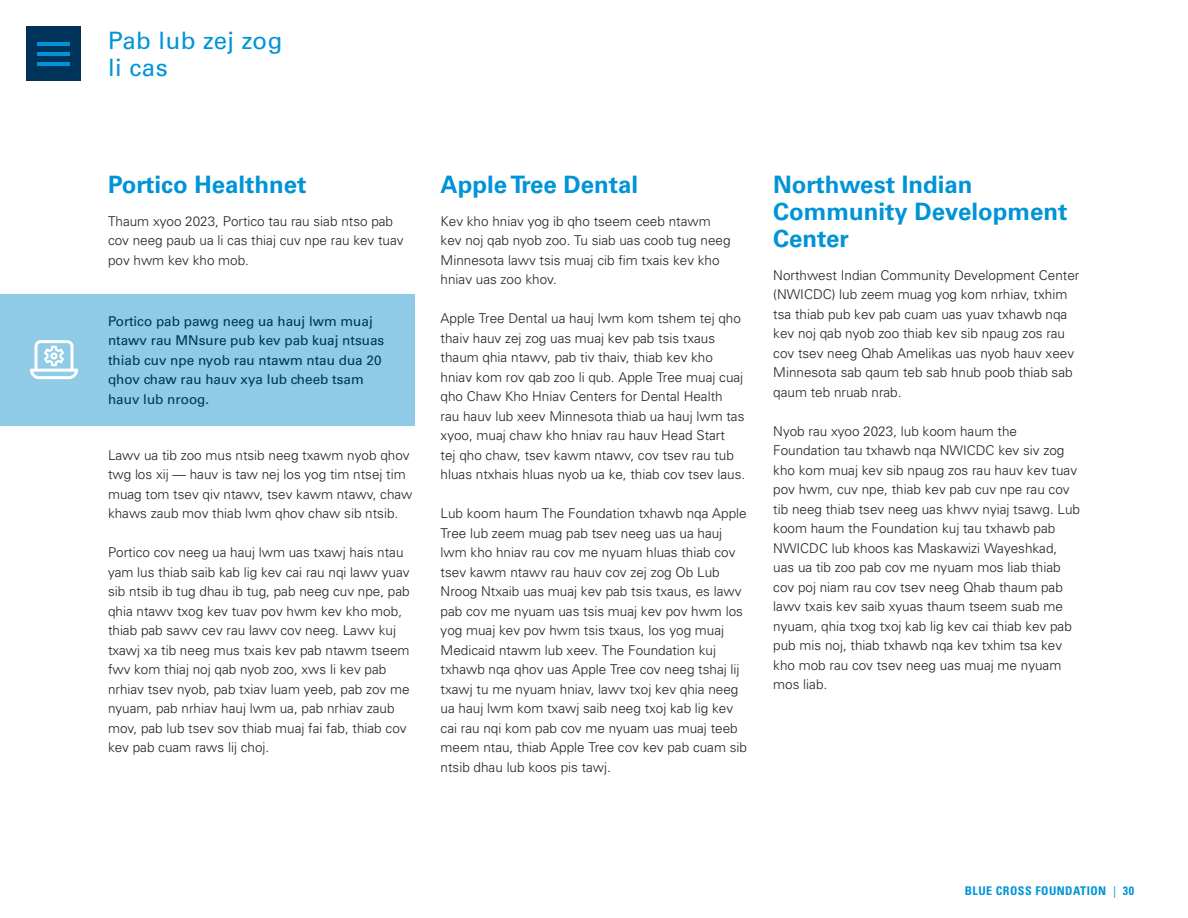
<style>
.page{position:relative;width:1188px;height:918px;background:#fff}
.page>*{position:absolute;margin:0;border:0;box-sizing:border-box;transform-origin:0 0}
.H3-BlueSentenceCase{font:700 24px/27px "Univers LT Std";color:#0094d7}
.TOC-Title{font:24px/27px "Univers LT Std";letter-spacing:.02em;color:#0094d7}
.Body-left_justified{font:300 13.5px/19.5px "Univers";color:#231f20}
.Callout-YellowBox{font:13.5px/19.5px "Univers LT Std";color:#003359}
.t1{font:700 condensed 12px "Univers";letter-spacing:.04em;color:#0094d7}
.s1{font-weight:400}
</style>
<div class="page">
<div style="left:0;top:294px;width:415px;height:131px;background:#8fcae7"></div>
<svg style="left:30px;top:340px;width:48px;height:39px"></svg>
<div style="left:27px;top:27px;width:54px;height:54px;background:#003359"></div>
<hr style="left:38px;top:42px;width:32px;height:4px;background:#0094d7">
<hr style="left:38px;top:52px;width:32px;height:4px;background:#0094d7">
<hr style="left:38px;top:62px;width:32px;height:4px;background:#0094d7">
<p class="TOC-Title" style="left:108px;top:27px;width:176px">Pab lub zej zog li cas</p>
<p class="H3-BlueSentenceCase" style="left:108px;top:171px;width:200px">Portico Healthnet</p>
<p class="Body-left_justified" style="left:108px;top:211px;width:297px">Thaum xyoo 2023, Portico tau rau siab ntso pab cov neeg paub ua li cas thiaj cuv npe rau kev tuav pov hwm kev kho mob.</p>
<p class="Callout-YellowBox" style="left:108px;top:311px;width:278px">Portico pab pawg neeg ua hauj lwm muaj ntawv rau MNsure pub kev pab kuaj ntsuas thiab cuv npe nyob rau ntawm ntau dua 20 qhov chaw rau hauv xya lub cheeb tsam hauv lub nroog.</p>
<p class="Body-left_justified" style="left:108px;top:445px;width:306px">Lawv ua tib zoo mus ntsib neeg txawm nyob qhov twg los xij — hauv is taw nej los yog tim ntsej tim muag tom tsev qiv ntawv, tsev kawm ntawv, chaw khaws zaub mov thiab lwm qhov chaw sib ntsib.</p>
<p class="Body-left_justified" style="left:108px;top:543px;width:303px">Portico cov neeg ua hauj lwm uas txawj hais ntau yam lus thiab saib kab lig kev cai rau nqi lawv yuav sib ntsib ib tug dhau ib tug, pab neeg cuv npe, pab qhia ntawv txog kev tuav pov hwm kev kho mob, thiab pab sawv cev rau lawv cov neeg. Lawv kuj txawj xa tib neeg mus txais kev pab ntawm tseem fwv kom thiaj noj qab nyob zoo, xws li kev pab nrhiav tsev nyob, pab txiav luam yeeb, pab zov me nyuam, pab nrhiav hauj lwm ua, pab nrhiav zaub mov, pab lub tsev sov thiab muaj fai fab, thiab cov kev pab cuam raws lij choj.</p>
<p class="H3-BlueSentenceCase" style="left:441px;top:171px;width:199px">Apple Tree Dental</p>
<p class="Body-left_justified" style="left:441px;top:211px;width:291px">Kev kho hniav yog ib qho tseem ceeb ntawm kev noj qab nyob zoo. Tu siab uas coob tug neeg Minnesota lawv tsis muaj cib fim txais kev kho hniav uas zoo khov.</p>
<p class="Body-left_justified" style="left:441px;top:309px;width:306px">Apple Tree Dental ua hauj lwm kom tshem tej qho thaiv hauv zej zog uas muaj kev pab tsis txaus thaum qhia ntawv, pab tiv thaiv, thiab kev kho hniav kom rov qab zoo li qub. Apple Tree muaj cuaj qho Chaw Kho Hniav Centers for Dental Health<br>rau hauv lub xeev Minnesota thiab ua hauj lwm tas xyoo, muaj chaw kho hniav rau hauv Head Start<br>tej qho chaw, tsev kawm ntawv, cov tsev rau tub hluas ntxhais hluas nyob ua ke, thiab cov tsev laus.</p>
<p class="Body-left_justified" style="left:441px;top:504px;width:308px">Lub koom haum The Foundation txhawb nqa Apple Tree lub zeem muag pab tsev neeg uas ua hauj lwm kho hniav rau cov me nyuam hluas thiab cov tsev kawm ntawv rau hauv cov zej zog Ob Lub Nroog Ntxaib uas muaj kev pab tsis txaus, es lawv pab cov me nyuam uas tsis muaj kev pov hwm los yog muaj kev pov hwm tsis txaus, los yog muaj Medicaid ntawm lub xeev. The Foundation kuj txhawb nqa qhov uas Apple Tree cov neeg tshaj lij txawj tu me nyuam hniav, lawv txoj kev qhia neeg ua hauj lwm kom txawj saib neeg txoj kab lig kev cai rau nqi kom pab cov me nyuam uas muaj teeb meem ntau, thiab Apple Tree cov kev pab cuam sib ntsib dhau lub koos pis tawj.</p>
<p class="H3-BlueSentenceCase" style="left:773px;top:171px;width:296px">Northwest Indian<br>Community Development<br>Center</p>
<p class="Body-left_justified" style="left:773px;top:265px;width:308px">Northwest Indian Community Development Center (NWICDC) lub zeem muag yog kom nrhiav, txhim tsa thiab pub kev pab cuam uas yuav txhawb nqa kev noj qab nyob zoo thiab kev sib npaug zos rau cov tsev neeg Qhab Amelikas uas nyob hauv xeev Minnesota sab qaum teb sab hnub poob thiab sab qaum teb nruab nrab.</p>
<p class="Body-left_justified" style="left:773px;top:421px;width:308px">Nyob rau xyoo 2023, lub koom haum the Foundation tau txhawb nqa NWICDC kev siv zog kho kom muaj kev sib npaug zos rau hauv kev tuav pov hwm, cuv npe, thiab kev pab cuv npe rau cov tib neeg thiab tsev neeg uas khwv nyiaj tsawg. Lub koom haum the Foundation kuj tau txhawb pab NWICDC lub khoos kas Maskawizi Wayeshkad, uas ua tib zoo pab cov me nyuam mos liab thiab cov poj niam rau cov tsev neeg Qhab thaum pab lawv txais kev saib xyuas thaum tseem suab me nyuam, qhia txog txoj kab lig kev cai thiab kev pab pub mis noj, thiab txhawb nqa kev txhim tsa kev kho mob rau cov tsev neeg uas muaj me nyuam mos liab.</p>
<p class="t1" style="left:965px;top:884px;width:171px">BLUE CROSS FOUNDATION <span class="s1">|</span> 30</p>
</div>
